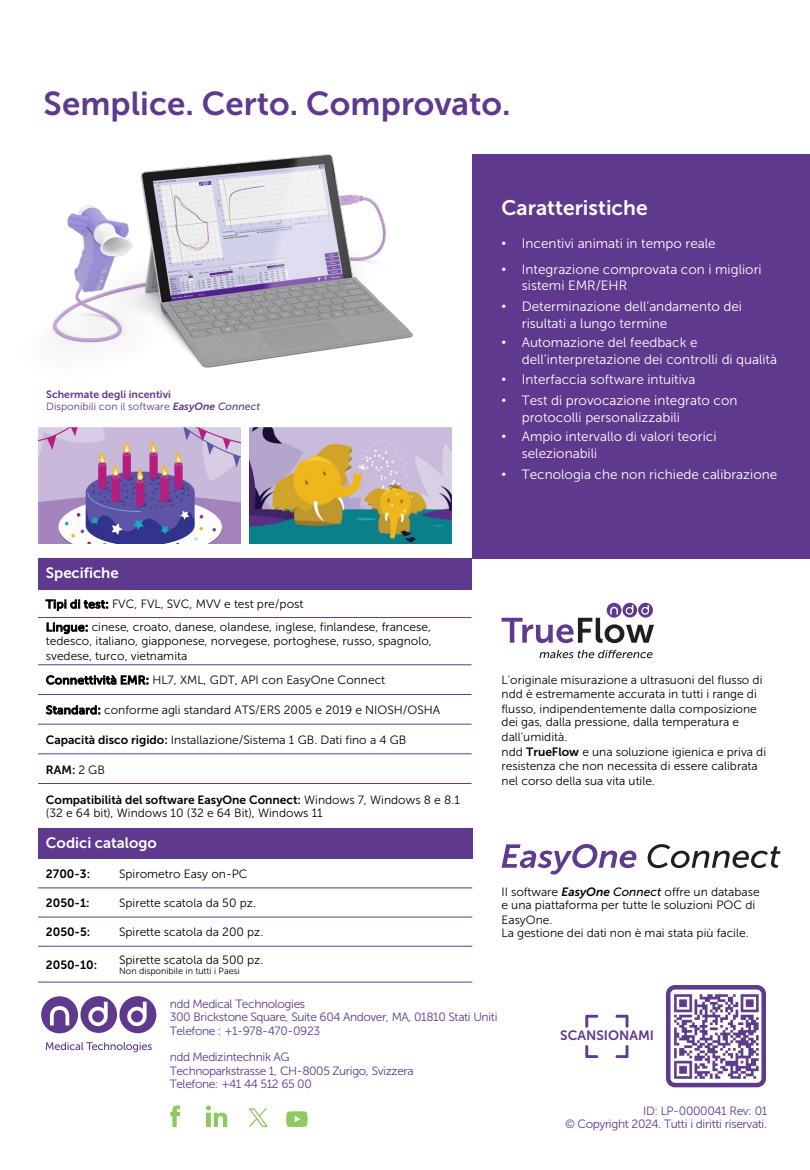
<style>
.page{position:relative;width:810px;height:1170px;background:#fff}
.page>*{position:absolute;margin:0;border:0;box-sizing:border-box;transform-origin:0 0}
.t1{font:33px "Museo Sans 700";color:#5f398e}
.t2{font:21px "Museo Sans 700";color:#fff}
.t3{font:15px "Museo Sans 700";color:#fff}
.t4{font:13.5px/20.9px "Museo Sans 300";letter-spacing:.005em;color:#fff}
.t5{font:13.5px "Museo Sans 700";color:#5f398e}
.t6{font:12px/13.4px "Museo Sans 300";color:#000}
.t7{font:12px/13.5px "Museo Sans 300";letter-spacing:-.03em;color:#5f398e}
.t8{font:12px "Museo Sans 700";color:#000}
.t9{font:10.5px "Museo Sans 300";color:#5f398e}
.t10{font:10.5px "Museo Sans 700";color:#5f398e}
.t11{font:9px "Museo Sans 300";letter-spacing:-.005em;color:#000}
.s1{font-family:"Museo Sans 700";font-style:italic}
.s2{font-family:"Museo Sans 500";font-style:italic}
.s3{font-family:"Museo Sans 500";font-size:11.7px}
.s4{font-family:"Museo Sans 700"}
.s5{font-family:"Museo Sans 300"}
.s6{font-family:"Arial"}
</style>
<div class="page">
<div style="left:666px;top:985px;width:100px;height:102px;border:4px solid #5f398e;border-radius:7px"></div>
<img style="left:52px;top:154px;width:361px;height:214px">
<div style="left:472px;top:154px;width:338px;height:404px;background:#5f398e"></div>
<svg style="left:502px;top:844px;width:134px;height:31px"></svg>
<svg style="left:648px;top:844px;width:133px;height:24px"></svg>
<svg style="left:539px;top:650px;width:114px;height:8px"></svg>
<svg style="left:502px;top:603px;width:152px;height:40px"></svg>
<div style="left:38px;top:558px;width:434px;height:31px;background:#5f398e"></div>
<hr style="left:38px;top:617px;width:434px;height:1px;background:#5f398e">
<hr style="left:38px;top:664px;width:434px;height:1px;background:#5f398e">
<hr style="left:38px;top:694px;width:434px;height:1px;background:#5f398e">
<hr style="left:38px;top:724px;width:434px;height:1px;background:#5f398e">
<hr style="left:38px;top:753px;width:434px;height:1px;background:#5f398e">
<hr style="left:38px;top:783px;width:434px;height:1px;background:#5f398e">
<svg style="left:46px;top:599px;width:62px;height:12px"></svg>
<svg style="left:47px;top:623px;width:41px;height:11px"></svg>
<svg style="left:46px;top:675px;width:102px;height:10px"></svg>
<svg style="left:46px;top:705px;width:54px;height:10px"></svg>
<div style="left:38px;top:828px;width:434px;height:31px;background:#5f398e"></div>
<hr style="left:38px;top:888px;width:434px;height:1px;background:#5f398e">
<hr style="left:38px;top:917px;width:434px;height:1px;background:#5f398e">
<hr style="left:38px;top:946px;width:434px;height:1px;background:#5f398e">
<hr style="left:38px;top:982px;width:434px;height:1px;background:#5f398e">
<svg style="left:616px;top:1015px;width:12px;height:13px"></svg>
<svg style="left:616px;top:1045px;width:12px;height:13px"></svg>
<svg style="left:585px;top:1015px;width:13px;height:13px"></svg>
<svg style="left:585px;top:1045px;width:13px;height:13px"></svg>
<img style="left:249px;top:428px;width:203px;height:115px">
<img style="left:38px;top:428px;width:203px;height:115px">
<svg style="left:46px;top:1042px;width:106px;height:10px"></svg>
<div style="left:41px;top:996px;width:37px;height:37px;background:#5f398e;border-radius:50%"></div>
<svg style="left:50px;top:1006px;width:19px;height:19px"></svg>
<div style="left:119px;top:996px;width:37px;height:37px;background:#5f398e;border-radius:50%"></div>
<svg style="left:127px;top:1002px;width:20px;height:24px"></svg>
<div style="left:131px;top:1011px;width:12px;height:11px;background:#5f398e;border-radius:50%"></div>
<div style="left:80px;top:996px;width:37px;height:37px;background:#5f398e;border-radius:50%"></div>
<svg style="left:88px;top:1002px;width:20px;height:24px"></svg>
<div style="left:92px;top:1011px;width:12px;height:11px;background:#5f398e;border-radius:50%"></div>
<svg style="left:286px;top:1111px;width:22px;height:16px"></svg>
<svg style="left:170px;top:1105px;width:10px;height:22px"></svg>
<svg style="left:206px;top:1105px;width:21px;height:22px"></svg>
<svg style="left:248px;top:1108px;width:20px;height:19px"></svg>
<img style="left:675px;top:994px;width:84px;height:84px">
<h1 class="t1" style="left:44px;top:85px;width:469px">Semplice. Certo. Comprovato.</h1>
<p class="t10" style="left:46px;top:389px;width:126px">Schermate degli incentivi</p>
<p class="t9" style="left:46px;top:401px;width:215px">Disponibili con il software <span class="s1">EasyOne</span> <span class="s2">Connect</span></p>
<p class="t3" style="left:46px;top:565px;width:74px">Specifiche</p>
<p class="t6" style="left:46px;top:593px;width:386px;line-height:23.1px"><span class="s3">Tipi di test:</span> FVC, FVL, SVC, MVV e test pre/post<br><span class="s3">Lingue:</span> cinese, croato, danese, olandese, inglese, finlandese, francese,</p>
<p class="t6" style="left:46px;top:634px;width:387px;line-height:15.1px">tedesco, italiano, giapponese, norvegese, portoghese, russo, spagnolo, svedese, turco, vietnamita</p>
<p class="t6" style="left:46px;top:674px;width:341px"><span class="s3">Connettività EMR:</span> HL7, XML, GDT, API con EasyOne Connect</p>
<p class="t6" style="left:46px;top:704px;width:396px"><span class="s3">Standard:</span> conforme agli standard ATS/ERS 2005 e 2019 e NIOSH/OSHA</p>
<p class="t6" style="left:46px;top:733px;width:362px"><span class="s4">Capacità disco rigido:</span> Installazione/Sistema 1 GB. Dati fino a 4 GB</p>
<p class="t8" style="left:46px;top:763px;width:61px">RAM: <span class="s5">2 GB</span></p>
<p class="t8" style="left:46px;top:793px;width:416px">Compatibilità del software EasyOne Connect: <span class="s5">Windows 7, Windows 8 e 8.1</span></p>
<p class="t6" style="left:46px;top:806px;width:278px">(32 e 64 bit), Windows 10 (32 e 64 Bit), Windows 11</p>
<p class="t3" style="left:46px;top:834px;width:112px">Codici catalogo</p>
<p class="t8" style="left:46px;top:867px;width:46px">2700-3:</p>
<p class="t6" style="left:119px;top:867px;width:130px">Spirometro Easy on-PC</p>
<p class="t8" style="left:46px;top:896px;width:45px">2050-1:</p>
<p class="t6" style="left:119px;top:896px;width:138px">Spirette scatola da 50 pz.</p>
<p class="t8" style="left:46px;top:926px;width:46px">2050-5:</p>
<p class="t6" style="left:119px;top:926px;width:146px">Spirette scatola da 200 pz.</p>
<p class="t8" style="left:46px;top:958px;width:53px">2050-10:</p>
<p class="t6" style="left:119px;top:953px;width:146px">Spirette scatola da 500 pz.</p>
<p class="t11" style="left:119px;top:966px;width:122px">Non disponibile in tutti i Paesi</p>
<h2 class="t2" style="left:502px;top:196px;width:148px">Caratteristiche</h2>
<p class="t4" style="left:502px;top:231px;width:262px;line-height:25.5px"><span class="s6">!</span> Incentivi animati in tempo reale<br><span class="s6">!</span> Integrazione comprovata con i migliori</p>
<p class="t4" style="left:502px;top:275px;width:242px;line-height:21.3px;text-indent:20px">sistemi EMR/EHR<br><span class="s6">!</span> Determinazione dell’andamento dei</p>
<p class="t4" style="left:502px;top:313px;width:197px;line-height:19.5px;text-indent:20px">risultati a lungo termine<br><span class="s6">!</span> Automazione del feedback e</p>
<p class="t4" style="left:502px;top:349px;width:277px;text-indent:20px">dell’interpretazione dei controlli di qualità <span class="s6">!</span> Interfaccia software intuitiva<br><span class="s6">!</span> Test di provocazione integrato con</p>
<p class="t4" style="left:502px;top:408px;width:217px;line-height:19.5px;text-indent:20px">protocolli personalizzabili<br><span class="s6">!</span> Ampio intervallo di valori teorici</p>
<p class="t4" style="left:502px;top:443px;width:277px;text-indent:20px">selezionabili<br><span class="s6">!</span> Tecnologia che non richiede calibrazione</p>
<p class="t6" style="left:502px;top:674px;width:262px">L'originale misurazione a ultrasuoni del flusso di ndd è estremamente accurata in tutti i range di</p>
<p class="t6" style="left:502px;top:701px;width:266px;line-height:14.5px">flusso, indipendentemente dalla composizione dei gas, dalla pressione, dalla temperatura e dall'umidità.<br>ndd <span class="s4">TrueFlow</span> e una soluzione igienica e priva di</p>
<p class="t6" style="left:502px;top:758px;width:258px;line-height:15.1px">resistenza che non necessita di essere calibrata nel corso della sua vita utile.</p>
<p class="t6" style="left:502px;top:885px;width:260px">II software <span class="s1">EasyOne</span> <span class="s2">Connect</span> offre un database e una piattaforma per tutte le soluzioni POC di</p>
<p class="t6" style="left:502px;top:913px;width:249px">EasyOne.<br>La gestione dei dati non è mai stata più facile.</p>
<p class="t7" style="left:170px;top:997px;width:329px">ndd Medical Technologies<br>300 Brickstone Square, Suite 604 Andover, MA, 01810 Stati Uniti<br>Telefone : +1-978-470-0923</p>
<p class="t7" style="left:170px;top:1050px;width:245px">ndd Medizintechnik AG<br>Technoparkstrasse 1, CH-8005 Zurigo, Svizzera<br>Telefone: +41 44 512 65 00</p>
<p class="t5" style="left:560px;top:1028px;width:95px">SCANSIONAMI</p>
<p class="t7" style="left:565px;top:1104px;width:204px;text-align:right">ID: LP-0000041 Rev: 01<br>© Copyright 2024. Tutti i diritti riservati.</p>
</div>
